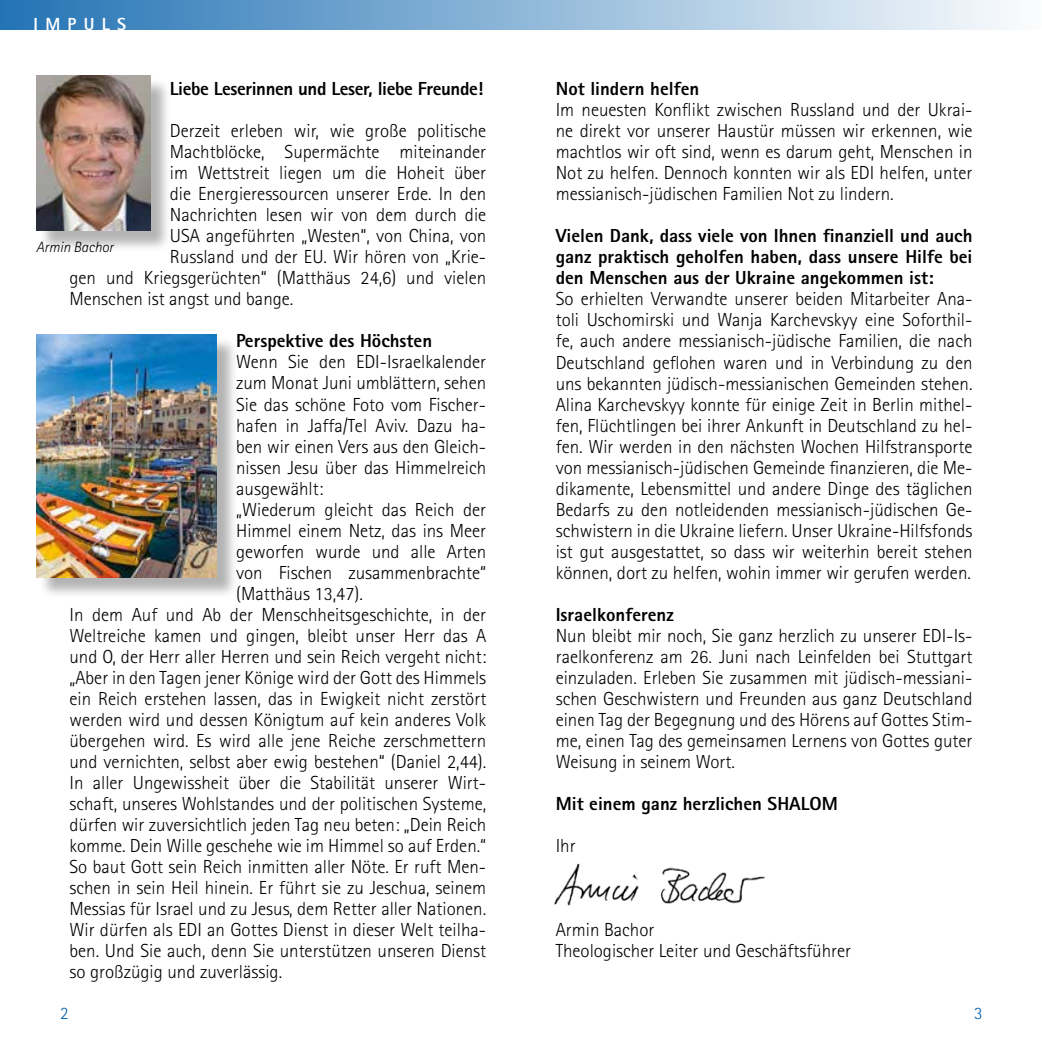
<style>
.page{position:relative;width:1042px;height:1042px;background:#fff}
.page>*{position:absolute;margin:0;border:0;box-sizing:border-box;transform-origin:0 0}
.t1{font:300 18.9px/21px "Agfa Rotis Sans Serif";color:#000;text-align:justify}
.t2{font:800 18.9px/21px "Agfa Rotis Sans Serif";color:#000;text-align:justify}
.t3{font:800 18.9px "Agfa Rotis Sans Serif";letter-spacing:-.02em;color:#000}
.t4{font:800 17.5px "Agfa Rotis Sans Serif";letter-spacing:.42em;color:#fff}
.t5{font:300 17.5px "Agfa Rotis Sans Serif";color:#005da9}
.t6{font:italic 300 14.88px "Agfa Rotis Sans Serif";color:#000}
</style>
<div class="page">
<div style="left:0;top:0;width:1042px;height:30px;background:linear-gradient(to right,#2473b4,#fbfcfd)"></div>
<img style="left:554px;top:863px;width:211px;height:43px">
<div style="left:39px;top:78px;width:133px;height:175px;background:#000;opacity:.3"></div>
<img style="left:36px;top:75px;width:114px;height:155px">
<div style="left:39px;top:337px;width:199px;height:262px;background:#000;opacity:.3"></div>
<img style="left:36px;top:334px;width:180px;height:243px">
<p class="t4" style="left:33px;top:13px;width:94px">IMPULS</p>
<p class="t3" style="left:170px;top:77px;width:315px">Liebe Leserinnen und Leser, liebe Freunde!</p>
<p class="t1" style="left:170px;top:121px;width:318px">Derzeit erleben wir, wie große politische</p>
<p class="t1" style="left:170px;top:142px;width:318px">Machtblöcke, Supermächte miteinander</p>
<p class="t1" style="left:170px;top:163px;width:318px">im Wettstreit liegen um die Hoheit über</p>
<p class="t1" style="left:170px;top:184px;width:318px">die Energieressourcen unserer Erde. In den</p>
<p class="t1" style="left:170px;top:205px;width:318px">Nachrichten lesen wir von dem durch die</p>
<p class="t1" style="left:170px;top:226px;width:318px">USA angeführten „Westen“, von China, von</p>
<p class="t1" style="left:170px;top:247px;width:318px">Russland und der EU. Wir hören von „Krie-</p>
<p class="t1" style="left:69px;top:268px;width:418px">gen und Kriegsgerüchten“ (Matthäus 24,6) und vielen</p>
<p class="t1" style="left:69px;top:289px;width:225px">Menschen ist angst und bange.</p>
<p class="t2" style="left:236px;top:330px;width:197px">Perspektive des Höchsten</p>
<p class="t1" style="left:236px;top:352px;width:252px">Wenn Sie den EDI-Israelkalender</p>
<p class="t1" style="left:236px;top:373px;width:252px">zum Monat Juni umblättern, sehen</p>
<p class="t1" style="left:236px;top:394px;width:252px">Sie das schöne Foto vom Fischer-</p>
<p class="t1" style="left:236px;top:415px;width:252px">hafen in Jaffa/Tel Aviv. Dazu ha-</p>
<p class="t1" style="left:236px;top:436px;width:252px">ben wir einen Vers aus den Gleich-</p>
<p class="t1" style="left:236px;top:457px;width:251px">nissen Jesu über das Himmelreich</p>
<p class="t1" style="left:236px;top:478px;width:89px">ausgewählt:</p>
<p class="t1" style="left:236px;top:499px;width:252px">„Wiederum gleicht das Reich der</p>
<p class="t1" style="left:236px;top:520px;width:252px">Himmel einem Netz, das ins Meer</p>
<p class="t1" style="left:236px;top:541px;width:252px">geworfen wurde und alle Arten</p>
<p class="t1" style="left:236px;top:562px;width:252px">von Fischen zusammenbrachte“</p>
<p class="t1" style="left:236px;top:583px;width:128px">(Matthäus 13,47).</p>
<p class="t1" style="left:69px;top:604px;width:418px">In dem Auf und Ab der Menschheitsgeschichte, in der</p>
<p class="t1" style="left:69px;top:625px;width:418px">Weltreiche kamen und gingen, bleibt unser Herr das A</p>
<p class="t1" style="left:69px;top:646px;width:418px">und O, der Herr aller Herren und sein Reich vergeht nicht:</p>
<p class="t1" style="left:69px;top:667px;width:418px">„Aber in den Tagen jener Könige wird der Gott des Himmels</p>
<p class="t1" style="left:69px;top:688px;width:418px">ein Reich erstehen lassen, das in Ewigkeit nicht zerstört</p>
<p class="t1" style="left:69px;top:709px;width:418px">werden wird und dessen Königtum auf kein anderes Volk</p>
<p class="t1" style="left:69px;top:730px;width:418px">übergehen wird. Es wird alle jene Reiche zerschmettern</p>
<p class="t1" style="left:69px;top:751px;width:418px">und vernichten, selbst aber ewig bestehen“ (Daniel 2,44).</p>
<p class="t1" style="left:69px;top:772px;width:418px">In aller Ungewissheit über die Stabilität unserer Wirt-</p>
<p class="t1" style="left:69px;top:793px;width:418px">schaft, unseres Wohlstandes und der politischen Systeme,</p>
<p class="t1" style="left:69px;top:814px;width:418px">dürfen wir zuversichtlich jeden Tag neu beten: „Dein Reich</p>
<p class="t1" style="left:69px;top:835px;width:418px">komme. Dein Wille geschehe wie im Himmel so auf Erden.“</p>
<p class="t1" style="left:69px;top:856px;width:418px">So baut Gott sein Reich inmitten aller Nöte. Er ruft Men-</p>
<p class="t1" style="left:69px;top:877px;width:418px">schen in sein Heil hinein. Er führt sie zu Jeschua, seinem</p>
<p class="t1" style="left:69px;top:898px;width:418px">Messias für Israel und zu Jesus, dem Retter aller Nationen.</p>
<p class="t1" style="left:69px;top:919px;width:418px">Wir dürfen als EDI an Gottes Dienst in dieser Welt teilha-</p>
<p class="t1" style="left:69px;top:940px;width:418px">ben. Und Sie auch, denn Sie unterstützen unseren Dienst</p>
<p class="t1" style="left:69px;top:961px;width:214px">so großzügig und zuverlässig.</p>
<p class="t6" style="left:36px;top:238px;width:79px">Armin Bachor</p>
<p class="t2" style="left:556px;top:78px;width:145px">Not lindern helfen</p>
<p class="t1" style="left:556px;top:100px;width:418px">Im neuesten Konflikt zwischen Russland und der Ukrai&shy;ne direkt vor unserer Haustür müssen wir erkennen, wie machtlos wir oft sind, wenn es darum geht, Menschen in Not zu helfen. Dennoch konnten wir als EDI helfen, unter messianisch-jüdischen Familien Not zu lindern.</p>
<p class="t2" style="left:556px;top:225px;width:418px">Vielen Dank, dass viele von Ihnen finanziell und auch ganz praktisch geholfen haben, dass unsere Hilfe bei den Menschen aus der Ukraine angekommen ist:</p>
<p class="t1" style="left:556px;top:289px;width:418px">So erhielten Verwandte unserer beiden Mitarbeiter Ana&shy;toli Uschomirski und Wanja Karchevskyy eine Soforthil&shy;fe, auch andere messianisch-jüdische Familien, die nach Deutschland geflohen waren und in Verbindung zu den uns bekannten jüdisch-messianischen Gemeinden stehen.<br>Alina Karchevskyy konnte für einige Zeit in Berlin mithel&shy;fen, Flüchtlingen bei ihrer Ankunft in Deutschland zu hel&shy;fen. Wir werden in den nächsten Wochen Hilfstransporte von messianisch-jüdischen Gemeinde finanzieren, die Me&shy;dikamente, Lebensmittel und andere Dinge des täglichen Bedarfs zu den notleidenden messianisch-jüdischen Ge&shy;schwistern in die Ukraine liefern. Unser Ukraine-Hilfsfonds ist gut ausgestattet, so dass wir weiterhin bereit stehen können, dort zu helfen, wohin immer wir gerufen werden.</p>
<p class="t2" style="left:556px;top:603px;width:119px">Israelkonferenz</p>
<p class="t1" style="left:556px;top:625px;width:418px">Nun bleibt mir noch, Sie ganz herzlich zu unserer EDI-Is&shy;raelkonferenz am 26. Juni nach Leinfelden bei Stuttgart einzuladen. Erleben Sie zusammen mit jüdisch-messiani&shy;schen Geschwistern und Freunden aus ganz Deutschland einen Tag der Begegnung und des Hörens auf Gottes Stim&shy;me, einen Tag des gemeinsamen Lernens von Gottes guter Weisung in seinem Wort.</p>
<p class="t2" style="left:556px;top:792px;width:284px">Mit einem ganz herzlichen SHALOM</p>
<p class="t1" style="left:556px;top:835px;width:21px">Ihr</p>
<p class="t1" style="left:556px;top:919px;width:297px">Armin Bachor<br>Theologischer Leiter und Geschäftsführer</p>
<p class="t5" style="left:60px;top:1003px;width:10px">2</p>
<p class="t5" style="left:974px;top:1003px;width:10px">3</p>
</div>
